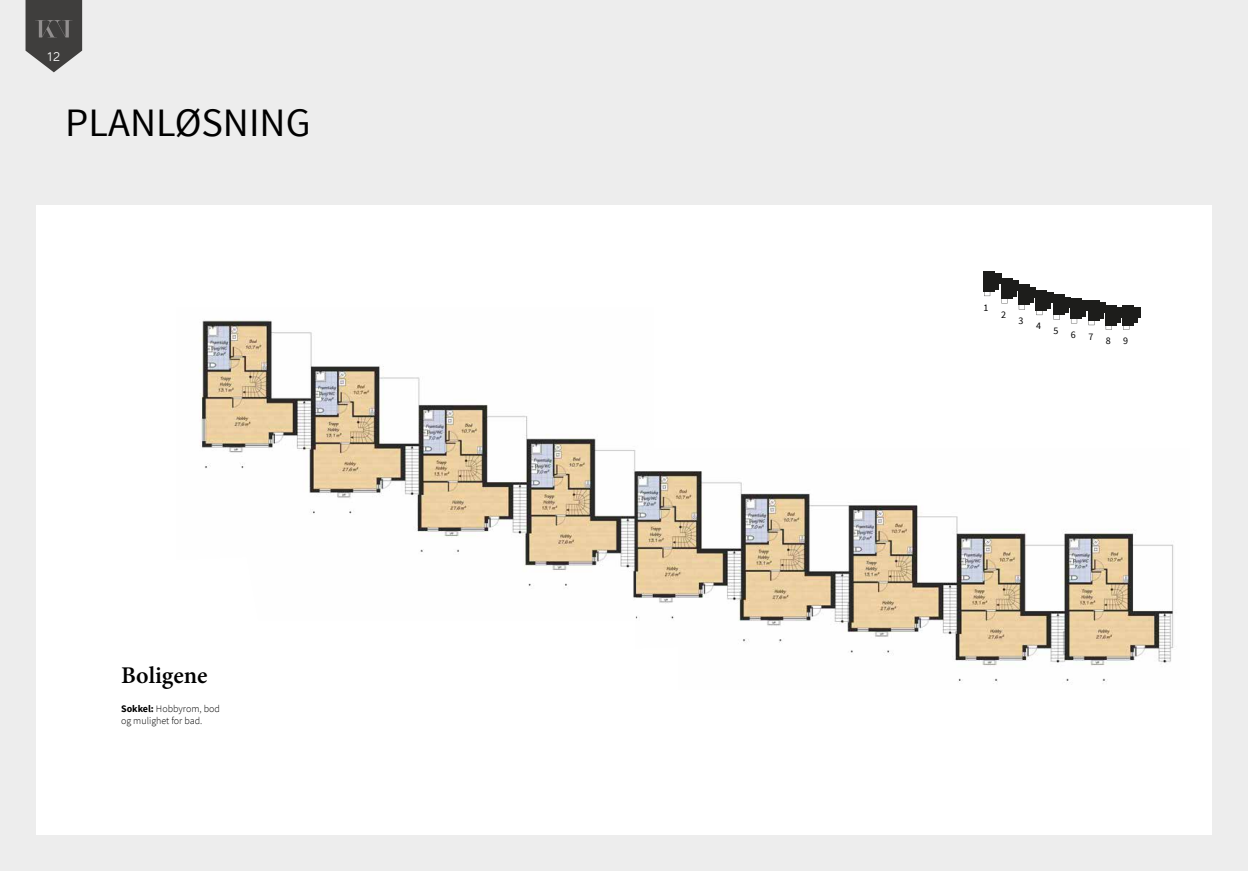
<style>
.page{position:relative;width:1248px;height:871px;background:#fff}
.page>*{position:absolute;margin:0;border:0;box-sizing:border-box;transform-origin:0 0}
.t1{font:40.3px "Source Sans Pro";color:#000}
.t2{font:600 24px "Minion Pro";color:#000}
.t3{font:13px "Bariol";color:#fff}
.t4{font:300 10px/12px "Source Sans Pro";color:#000}
.t5{font:10px "Source Sans Pro";letter-spacing:1.245em;color:#000}
.s1{font-weight:700}
</style>
<div class="page">
<div style="left:0;top:0;width:1247px;height:870px;background:#ededed"></div>
<div style="left:36px;top:205px;width:1175px;height:629px;background:#fff"></div>
<svg style="left:26px;top:0;width:56px;height:72px;background:#5b5a5a"></svg>
<img style="left:199px;top:320px;width:436px;height:278px">
<img style="left:635px;top:450px;width:539px;height:234px">
<div style="left:983px;top:271px;width:11px;height:20px;background:#1d1d1b"></div>
<div style="left:993px;top:273px;width:8px;height:11px;background:#1d1d1b"></div>
<div style="left:991px;top:278px;width:7px;height:11px;background:#1d1d1b"></div>
<svg style="left:983px;top:291px;width:7px;height:5px"></svg>
<div style="left:1000px;top:278px;width:12px;height:21px;background:#1d1d1b"></div>
<div style="left:1011px;top:280px;width:7px;height:11px;background:#1d1d1b"></div>
<div style="left:1008px;top:286px;width:8px;height:11px;background:#1d1d1b"></div>
<div style="left:1018px;top:284px;width:11px;height:21px;background:#1d1d1b"></div>
<div style="left:1028px;top:286px;width:7px;height:11px;background:#1d1d1b"></div>
<div style="left:1026px;top:292px;width:7px;height:11px;background:#1d1d1b"></div>
<div style="left:1035px;top:290px;width:11px;height:20px;background:#1d1d1b"></div>
<div style="left:1045px;top:292px;width:8px;height:11px;background:#1d1d1b"></div>
<div style="left:1043px;top:297px;width:8px;height:11px;background:#1d1d1b"></div>
<svg style="left:1036px;top:310px;width:6px;height:5px"></svg>
<div style="left:1052px;top:294px;width:12px;height:21px;background:#1d1d1b"></div>
<div style="left:1063px;top:296px;width:7px;height:11px;background:#1d1d1b"></div>
<div style="left:1061px;top:302px;width:7px;height:11px;background:#1d1d1b"></div>
<div style="left:1070px;top:298px;width:11px;height:21px;background:#1d1d1b"></div>
<div style="left:1080px;top:300px;width:8px;height:11px;background:#1d1d1b"></div>
<div style="left:1078px;top:306px;width:7px;height:11px;background:#1d1d1b"></div>
<div style="left:1087px;top:300px;width:12px;height:20px;background:#1d1d1b"></div>
<div style="left:1098px;top:302px;width:7px;height:11px;background:#1d1d1b"></div>
<div style="left:1095px;top:308px;width:8px;height:10px;background:#1d1d1b"></div>
<svg style="left:1088px;top:320px;width:6px;height:5px"></svg>
<div style="left:1105px;top:305px;width:11px;height:20px;background:#1d1d1b"></div>
<div style="left:1115px;top:307px;width:7px;height:10px;background:#1d1d1b"></div>
<div style="left:1113px;top:312px;width:7px;height:11px;background:#1d1d1b"></div>
<svg style="left:1105px;top:325px;width:6px;height:4px"></svg>
<div style="left:1122px;top:305px;width:11px;height:20px;background:#1d1d1b"></div>
<div style="left:1132px;top:307px;width:8px;height:10px;background:#1d1d1b"></div>
<div style="left:1130px;top:312px;width:7px;height:11px;background:#1d1d1b"></div>
<h3 class="t3" style="left:47px;top:48px;width:14px">12</h3>
<h1 class="t1" style="left:65px;top:97px;width:247px">PLANLØSNING</h1>
<h2 class="t2" style="left:121px;top:661px;width:88px">Boligene</h2>
<p class="t4" style="left:121px;top:702px;width:100px"><span class="s1">Sokkel:</span> Hobbyrom, bod og mulighet for bad.</p>
<p class="t5" style="left:983px;top:301px;width:6px">1</p>
<p class="t5" style="left:1000px;top:308px;width:6px">2</p>
<p class="t5" style="left:1018px;top:314px;width:6px">3</p>
<p class="t5" style="left:1035px;top:319px;width:6px">4</p>
<p class="t5" style="left:1053px;top:330px;width:76px">56789</p>
</div>
